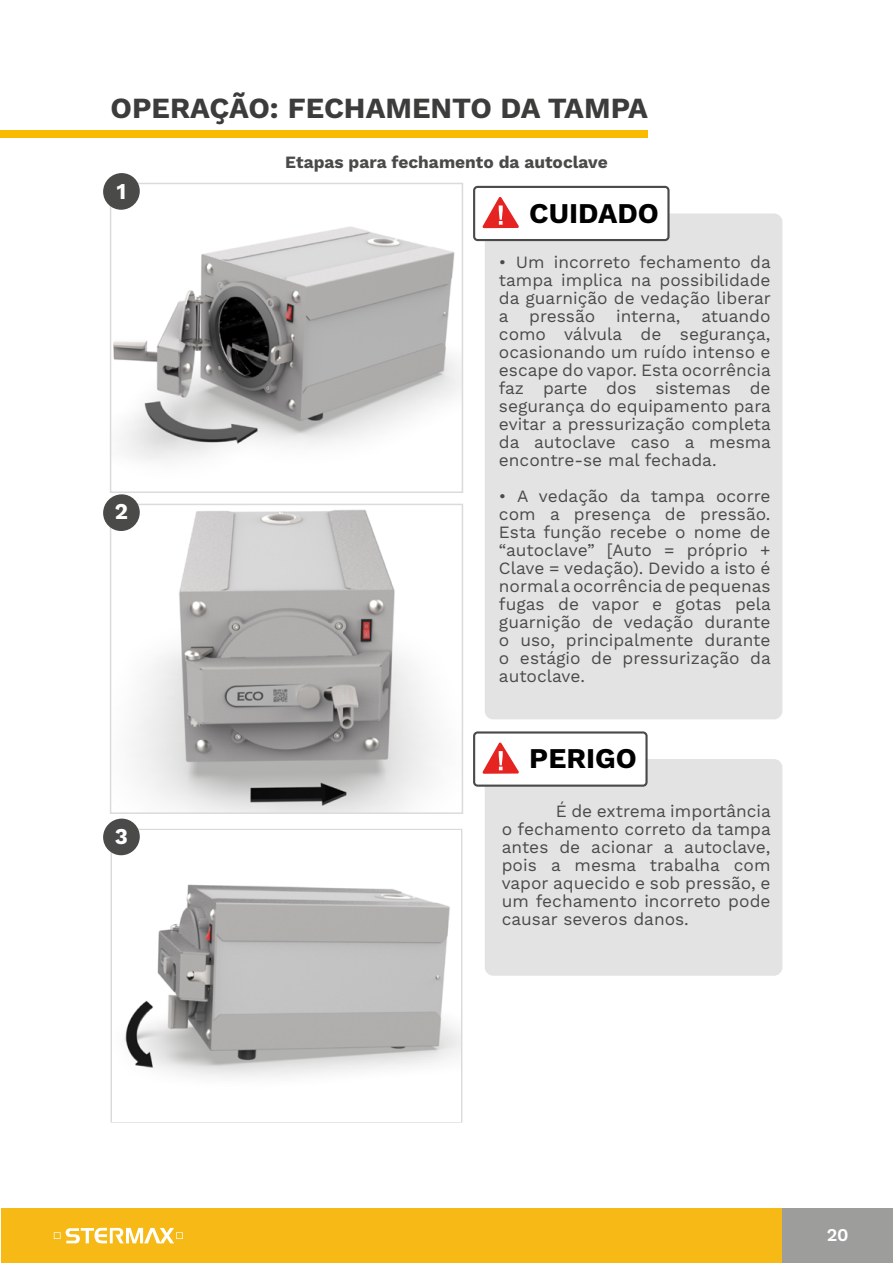
<style>
.page{position:relative;width:893px;height:1263px;background:#fff}
.page>*{position:absolute;margin:0;border:0;box-sizing:border-box;transform-origin:0 0}
.t1{font:700 29.25px "Work Sans";color:#3c3c3b}
.t2{font:700 28.65px "Work Sans";color:#000}
.t3{font:700 22.65px "Work Sans";color:#fff}
.t4{font:600 18px "Work Sans";color:#fff}
.t5{font:17.25px/18px "Work Sans";color:#4a4a49;text-align:justify}
.t6{font:700 17.25px "Work Sans";color:#4a4a49}
</style>
<div class="page">
<div style="left:1px;top:1209px;width:781px;height:54px;background:#f7b916"></div>
<div style="left:782px;top:1209px;width:111px;height:54px;background:#9d9d9c"></div>
<svg style="left:54px;top:1228px;width:129px;height:15px"></svg>
<img style="left:112px;top:831px;width:349px;height:247px">
<img style="left:113px;top:186px;width:347px;height:275px">
<div style="left:110px;top:183px;width:353px;height:310px;border:2px solid #dbdbdb"></div>
<div style="left:0;top:130px;width:648px;height:7px;background:#faba00"></div>
<div style="left:485px;top:213px;width:297px;height:506px;background:#e3e3e3;border-radius:9px"></div>
<svg style="left:473px;top:186px;width:197px;height:55px"></svg>
<div style="left:485px;top:759px;width:297px;height:217px;background:#e3e3e3;border-radius:9px"></div>
<svg style="left:473px;top:731px;width:175px;height:56px"></svg>
<img style="left:113px;top:507px;width:325px;height:304px">
<div style="left:110px;top:504px;width:353px;height:310px;border:2px solid #dbdbdb"></div>
<div style="left:103px;top:494px;width:37px;height:37px;background:#4a4a49;border-radius:50%"></div>
<div style="left:103px;top:173px;width:37px;height:37px;background:#4a4a49;border-radius:50%"></div>
<div style="left:103px;top:818px;width:37px;height:37px;background:#4a4a49;border-radius:50%"></div>
<h1 class="t1" style="left:111px;top:91px;width:539px">OPERAÇÃO: FECHAMENTO DA TAMPA</h1>
<h3 class="t3" style="left:117px;top:178px;width:11px">1</h3>
<h3 class="t3" style="left:115px;top:498px;width:15px">2</h3>
<h3 class="t3" style="left:115px;top:823px;width:15px">3</h3>
<p class="t6" style="left:285px;top:152px;width:324px">Etapas para fechamento da autoclave</p>
<h2 class="t2" style="left:529px;top:196px;width:131px">CUIDADO</h2>
<p class="t5" style="left:499px;top:254px;width:274px">• Um incorreto fechamento da tampa implica na possibilidade da guarnição de vedação liberar a pressão interna, atuando como válvula de segurança, ocasionando um ruído intenso e escape do vapor. Esta ocorrência faz parte dos sistemas de segurança do equipamento para evitar a pressurização completa da autoclave caso a mesma encontre-se mal fechada.</p>
<p class="t5" style="left:499px;top:488px;width:274px">• A vedação da tampa ocorre com a presença de pressão.<br>Esta função recebe o nome de “autoclave” [Auto = próprio + Clave = vedação). Devido a isto é normal a ocorrência de pequenas fugas de vapor e gotas pela guarnição de vedação durante o uso, principalmente durante o estágio de pressurização da autoclave.</p>
<h2 class="t2" style="left:529px;top:742px;width:109px">PERIGO</h2>
<p class="t5" style="left:502px;top:803px;width:271px;text-indent:54px">É de extrema importância o fechamento correto da tampa antes de acionar a autoclave, pois a mesma trabalha com vapor aquecido e sob pressão, e um fechamento incorreto pode causar severos danos.</p>
<p class="t4" style="left:827px;top:1224px;width:24px">20</p>
</div>
